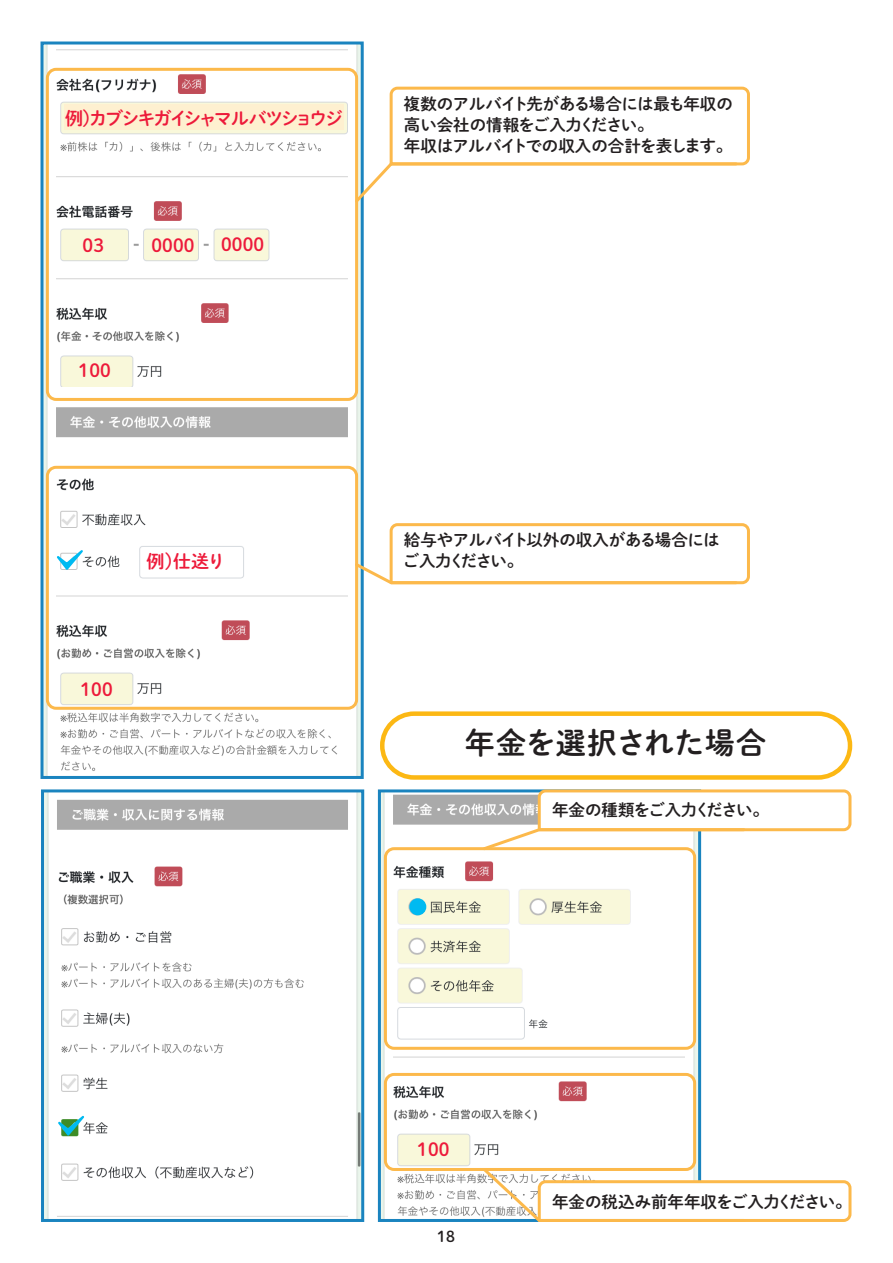
<style>
.page{position:relative;width:893px;height:1263px;background:#fff}
.page>*{position:absolute;margin:0;border:0;box-sizing:border-box;transform-origin:0 0}
.t1{font:30px "DNP Shuei M Go Std B";letter-spacing:.01em;color:#231f20}
.t2{font:18px "DNP Shuei M Go Std B";letter-spacing:-.035em;color:#ed1a3a}
.t3{font:18px "DNP Shuei M Go Std B";letter-spacing:-.115em;color:#ed1a3a}
.t4{font:16.5px/21.3px "DNP Shuei M Go Std B";letter-spacing:-.025em;color:#231f20}
.t5{font:16.5px "DNP Shuei M Go Std B";letter-spacing:-.005em;color:#231f20}
.t6{font:15px "DNP Shuei M Go Std B";color:#231f20}
</style>
<div class="page">
<img style="left:45px;top:46px;width:315px;height:342px">
<img style="left:45px;top:388px;width:315px;height:387px">
<div style="left:41px;top:42px;width:323px;height:737px;border:3px solid #1a84bf"></div>
<div style="left:380px;top:711px;width:472px;height:69px;border:4px solid #fcb814;border-radius:32px"></div>
<img style="left:45px;top:793px;width:315px;height:425px">
<div style="left:41px;top:789px;width:323px;height:433px;border:3px solid #1a84bf"></div>
<div style="left:46px;top:68px;width:312px;height:333px;border:3px solid #fcb94b;border-radius:9px"></div>
<svg style="left:352px;top:85px;width:398px;height:120px"></svg>
<svg style="left:353px;top:522px;width:397px;height:64px"></svg>
<div style="left:46px;top:466px;width:312px;height:244px;border:3px solid #fcb94b;border-radius:9px"></div>
<div style="left:65px;top:105px;width:279px;height:25px;background:#fef0d0"></div>
<div style="left:145px;top:550px;width:90px;height:25px;background:#fff"></div>
<svg style="left:57px;top:550px;width:26px;height:20px"></svg>
<svg style="left:58px;top:1116px;width:26px;height:20px"></svg>
<img style="left:382px;top:793px;width:315px;height:425px">
<div style="left:378px;top:789px;width:323px;height:433px;border:3px solid #1a84bf"></div>
<svg style="left:480px;top:789px;width:372px;height:63px"></svg>
<div style="left:384px;top:847px;width:312px;height:203px;border:3px solid #fcb94b;border-radius:9px"></div>
<div style="left:384px;top:1073px;width:312px;height:98px;border:3px solid #fcb94b;border-radius:9px"></div>
<svg style="left:480px;top:1165px;width:372px;height:57px"></svg>
<div style="left:409px;top:898px;width:17px;height:17px;background:#00baf1;border-radius:50%"></div>
<p class="t3" style="left:65px;top:105px;width:279px">例)カブシキガイシャマルバツショウジ</p>
<p class="t2" style="left:83px;top:232px;width:23px">03</p>
<p class="t2" style="left:151px;top:232px;width:45px">0000</p>
<p class="t2" style="left:221px;top:231px;width:45px">0000</p>
<p class="t2" style="left:79px;top:357px;width:34px">100</p>
<p class="t2" style="left:147px;top:548px;width:81px">例)仕送り</p>
<p class="t2" style="left:80px;top:676px;width:34px">100</p>
<p class="t4" style="left:404px;top:92px;width:331px">複数のアルバイト先がある場合には最も年収の高い会社の情報をご入力ください。<br>年収はアルバイトでの収入の合計を表します。</p>
<p class="t4" style="left:403px;top:529px;width:318px">給与やアルバイト以外の収入がある場合にはご入力ください。</p>
<h1 class="t1" style="left:465px;top:721px;width:303px">年金を選択された場合</h1>
<p class="t4" style="left:552px;top:799px;width:218px">年金の種類をご入力ください。</p>
<p class="t2" style="left:417px;top:1136px;width:34px">100</p>
<p class="t6" style="left:437px;top:1225px;width:19px">18</p>
<p class="t5" style="left:552px;top:1189px;width:301px">年金の税込み前年年収をご入力ください。</p>
</div>
